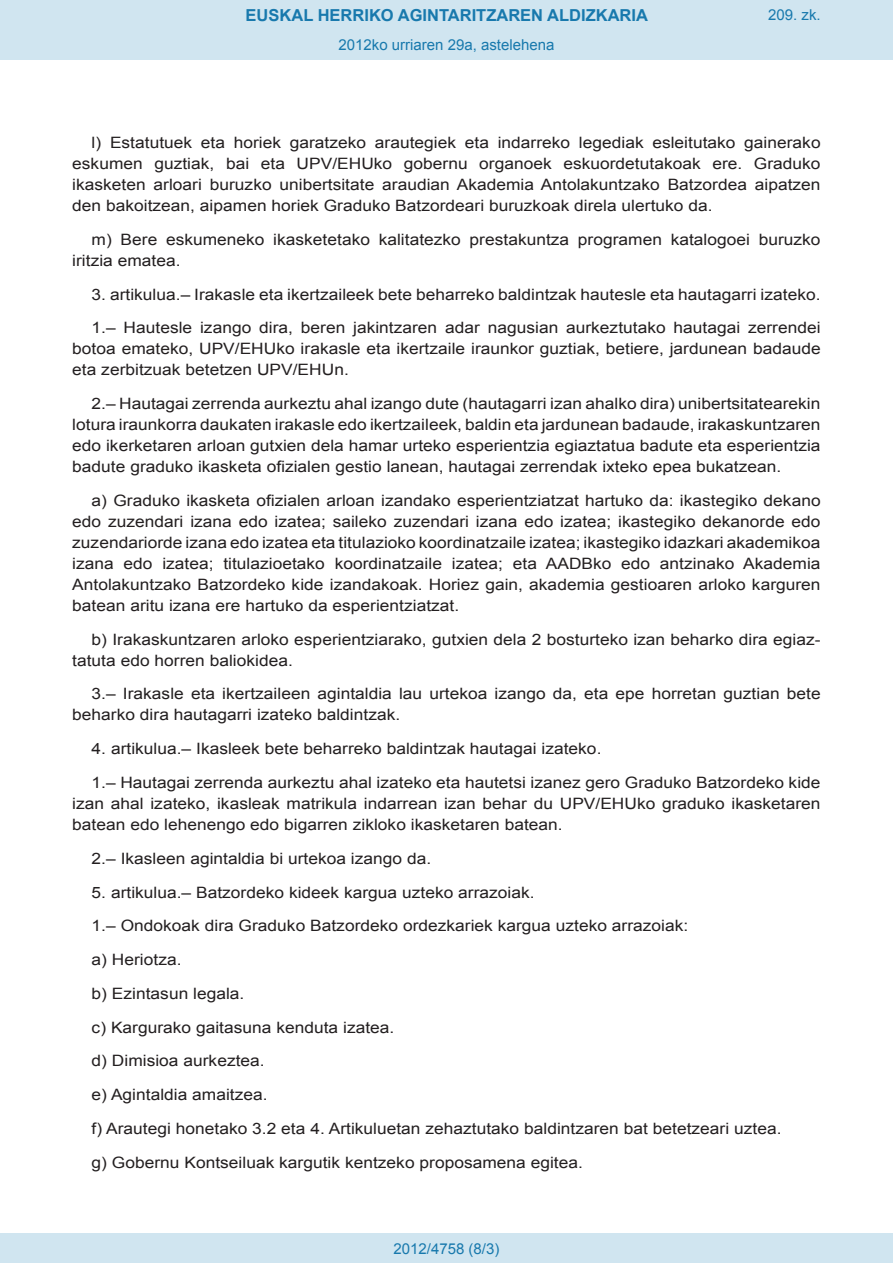
<style>
.page{position:relative;width:893px;height:1263px;background:#fff}
.page>*{position:absolute;margin:0;border:0;box-sizing:border-box;transform-origin:0 0}
.t1{font:700 16.5px "Arial";color:#1879ad}
.BOPVDetalle{font:15.6px/21px "Arial";color:#231f20;text-align:justify;scale:1.11 1}
.Paginacion_Centro{font:15px "Arial";color:#1879ad}
</style>
<div class="page">
<div style="left:0;top:0;width:893px;height:60px;background:#d0e5f0"></div>
<div style="left:0;top:1233px;width:893px;height:30px;background:#d0e5f0"></div>
<p class="t1" style="left:246px;top:4px;width:404px">EUSKAL HERRIKO AGINTARITZAREN ALDIZKARIA</p>
<p class="Paginacion_Centro" style="left:338px;top:35px;width:217px">2012ko urriaren 29a, astelehena</p>
<p class="Paginacion_Centro" style="left:768px;top:5px;width:54px">209. zk.</p>
<p class="BOPVDetalle" style="left:72px;top:132px;width:676px;text-indent:19px">l) Estatutuek eta horiek garatzeko arautegiek eta indarreko legediak esleitutako gainerako eskumen guztiak, bai eta UPV/EHUko gobernu organoek eskuordetutakoak ere. Graduko ikasketen arloari buruzko unibertsitate araudian Akademia Antolakuntzako Batzordea aipatzen den bakoitzean, aipamen horiek Graduko Batzordeari buruzkoak direla ulertuko da.</p>
<p class="BOPVDetalle" style="left:72px;top:229px;width:676px;text-indent:19px">m) Bere eskumeneko ikasketetako kalitatezko prestakuntza programen katalogoei buruzko iritzia ematea.</p>
<p class="BOPVDetalle" style="left:92px;top:284px;width:658px">3. artikulua.– Irakasle eta ikertzaileek bete beharreko baldintzak hautesle eta hautagarri izateko.</p>
<p class="BOPVDetalle" style="left:72px;top:318px;width:676px;text-indent:19px">1.– Hautesle izango dira, beren jakintzaren adar nagusian aurkeztutako hautagai zerrendei botoa emateko, UPV/EHUko irakasle eta ikertzaile iraunkor guztiak, betiere, jardunean badaude eta zerbitzuak betetzen UPV/EHUn.</p>
<p class="BOPVDetalle" style="left:72px;top:393px;width:676px;text-indent:19px">2.– Hautagai zerrenda aurkeztu ahal izango dute (hautagarri izan ahalko dira) unibertsitatearekin lotura iraunkorra daukaten irakasle edo ikertzaileek, baldin eta jardunean badaude, irakaskuntzaren edo ikerketaren arloan gutxien dela hamar urteko esperientzia egiaztatua badute eta esperientzia badute graduko ikasketa ofizialen gestio lanean, hautagai zerrendak ixteko epea bukatzean.</p>
<p class="BOPVDetalle" style="left:72px;top:490px;width:676px;text-indent:19px">a) Graduko ikasketa ofizialen arloan izandako esperientziatzat hartuko da: ikastegiko dekano edo zuzendari izana edo izatea; saileko zuzendari izana edo izatea; ikastegiko dekanorde edo zuzendariorde izana edo izatea eta titulazioko koordinatzaile izatea; ikastegiko idazkari akademikoa izana edo izatea; titulazioetako koordinatzaile izatea; eta AADBko edo antzinako Akademia Antolakuntzako Batzordeko kide izandakoak. Horiez gain, akademia gestioaren arloko karguren batean aritu izana ere hartuko da esperientziatzat.</p>
<p class="BOPVDetalle" style="left:72px;top:629px;width:676px;text-indent:19px">b) Irakaskuntzaren arloko esperientziarako, gutxien dela 2 bosturteko izan beharko dira egiaz&shy;tatuta edo horren baliokidea.</p>
<p class="BOPVDetalle" style="left:72px;top:684px;width:676px;text-indent:19px">3.– Irakasle eta ikertzaileen agintaldia lau urtekoa izango da, eta epe horretan guztian bete beharko dira hautagarri izateko baldintzak.</p>
<p class="BOPVDetalle" style="left:92px;top:738px;width:461px">4. artikulua.– Ikasleek bete beharreko baldintzak hautagai izateko.</p>
<p class="BOPVDetalle" style="left:72px;top:772px;width:676px;text-indent:19px">1.– Hautagai zerrenda aurkeztu ahal izateko eta hautetsi izanez gero Graduko Batzordeko kide izan ahal izateko, ikasleak matrikula indarrean izan behar du UPV/EHUko graduko ikasketaren batean edo lehenengo edo bigarren zikloko ikasketaren batean.</p>
<p class="BOPVDetalle" style="left:92px;top:848px;width:307px">2.– Ikasleen agintaldia bi urtekoa izango da.</p>
<p class="BOPVDetalle" style="left:92px;top:882px;width:401px">5. artikulua.– Batzordeko kideek kargua uzteko arrazoiak.</p>
<p class="BOPVDetalle" style="left:92px;top:915px;width:539px">1.– Ondokoak dira Graduko Batzordeko ordezkariek kargua uzteko arrazoiak:</p>
<p class="BOPVDetalle" style="left:92px;top:949px;width:83px">a) Heriotza.</p>
<p class="BOPVDetalle" style="left:92px;top:983px;width:139px">b) Ezintasun legala.</p>
<p class="BOPVDetalle" style="left:92px;top:1017px;width:274px">c) Kargurako gaitasuna kenduta izatea.</p>
<p class="BOPVDetalle" style="left:92px;top:1050px;width:157px">d) Dimisioa aurkeztea.</p>
<p class="BOPVDetalle" style="left:92px;top:1084px;width:160px">e) Agintaldia amaitzea.</p>
<p class="BOPVDetalle" style="left:92px;top:1118px;width:623px">f) Arautegi honetako 3.2 eta 4. Artikuluetan zehaztutako baldintzaren bat betetzeari uztea.</p>
<p class="BOPVDetalle" style="left:92px;top:1152px;width:444px">g) Gobernu Kontseiluak kargutik kentzeko proposamena egitea.</p>
<p class="Paginacion_Centro" style="left:393px;top:1238px;width:107px">2012/4758 (8/3)</p>
</div>
